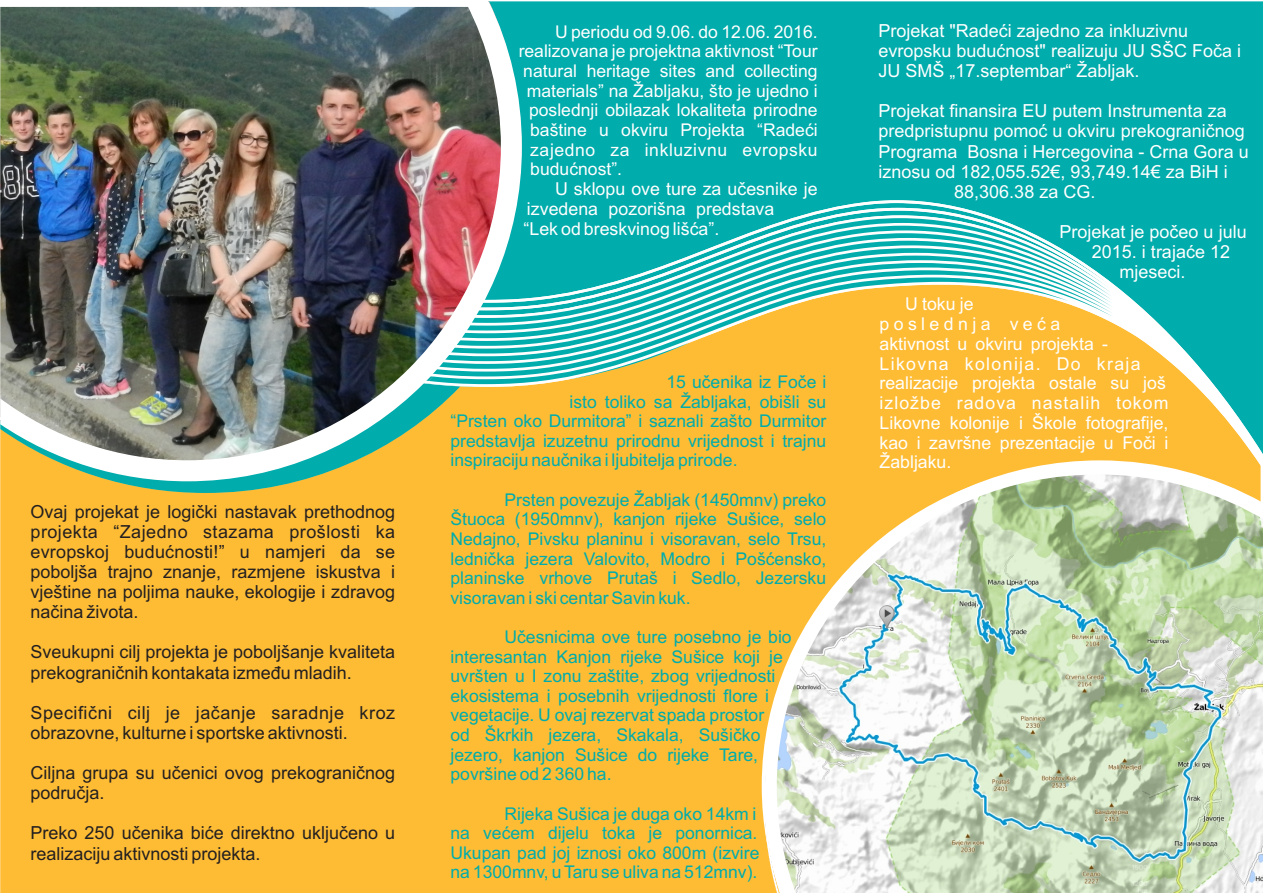
<style>
.page{position:relative;width:1263px;height:893px;background:#fff}
.page>*{position:absolute;margin:0;border:0;box-sizing:border-box;transform-origin:0 0}
.t1{font:18px/20.1px "Arial";color:#231f20}
.t2{font:18px/20.1px "Arial";color:#fff}
.t3{font:17.85px/20px "Arial";color:#fff}
.t4{font:17.7px/19.8px "Arial";color:#fff}
.t5{font:17.55px/19.6px "Arial";color:#00acac}
.t6{font:17.55px "Arial";color:#fff}
.t7{font:17.55px "Arial";letter-spacing:.035em;color:#fff}
</style>
<div class="page">
<div style="left:522px;top:1px;width:741px;height:199px;background:#00acac"></div>
<div style="left:0;top:469px;width:762px;height:424px;background:#febc34"></div>
<div style="left:522px;top:200px;width:741px;height:72px;background:#00acac"></div>
<svg style="left:522px;top:218px;width:589px;height:54px;fill:#00acac"></svg>
<svg style="left:522px;top:272px;width:741px;height:197px;background:#c9c063"></svg>
<svg style="left:765px;top:460px;width:498px;height:426px;fill:#febc34"></svg>
<img style="left:777px;top:474px;width:486px;height:419px">
<img style="left:0;top:1px;width:522px;height:480px">
<p class="t1" style="left:31px;top:503px;width:366px;text-align:justify">Ovaj projekat je logički nastavak prethodnog projekta “Zajedno stazama prošlosti ka evropskoj budućnosti!” u namjeri da se poboljša trajno znanje, razmjene iskustva i vještine na poljima nauke, ekologije i zdravog načina života.</p>
<p class="t1" style="left:31px;top:644px;width:366px">Sveukupni cilj projekta je poboljšanje kvaliteta prekograničnih kontakata između mladih.</p>
<p class="t1" style="left:31px;top:704px;width:366px">Specifični cilj je jačanje saradnje kroz obrazovne, kulturne i sportske aktivnosti.</p>
<p class="t1" style="left:31px;top:764px;width:366px">Ciljna grupa su učenici ovog prekograničnog područja.</p>
<p class="t1" style="left:31px;top:825px;width:366px">Preko 250 učenika biće direktno uključeno u realizaciju aktivnosti projekta.</p>
<p class="t6" style="left:555px;top:25px;width:264px">U periodu od 9.06. do 12.06. 2016.</p>
<p class="t6" style="left:519px;top:45px;width:300px">realizovana je projektna aktivnost “Tour</p>
<p class="t6" style="left:523px;top:64px;width:296px">natural heritage sites and collecting</p>
<p class="t6" style="left:527px;top:84px;width:292px">materials” na Žabljaku, što je ujedno i</p>
<p class="t6" style="left:529px;top:104px;width:290px">poslednji obilazak lokaliteta prirodne</p>
<p class="t6" style="left:530px;top:123px;width:289px">baštine u okviru Projekta “Radeći</p>
<p class="t7" style="left:530px;top:143px;width:289px">zajedno za inkluzivnu evropsku</p>
<p class="t6" style="left:530px;top:162px;width:93px">budućnost”.</p>
<p class="t3" style="left:523px;top:180px;width:296px;text-indent:31px">U sklopu ove ture za učesnike je izvedena pozorišna predstava<br>“Lek od breskvinog lišća”.</p>
<p class="t5" style="left:666px;top:373px;width:161px">15 učenika iz Foče i</p>
<p class="t5" style="left:569px;top:393px;width:258px">isto toliko sa Žabljaka, obišli su</p>
<p class="t5" style="left:450px;top:413px;width:377px">“Prsten oko Durmitora” i saznali zašto Durmitor</p>
<p class="t5" style="left:450px;top:432px;width:377px">predstavlja izuzetnu prirodnu vrijednost i trajnu</p>
<p class="t5" style="left:450px;top:452px;width:289px">inspiraciju naučnika i ljubitelja prirode.</p>
<p class="t5" style="left:450px;top:491px;width:377px;text-align:justify;text-indent:54px">Prsten povezuje Žabljak (1450mnv) preko Štuoca (1950mnv), kanjon rijeke Sušice, selo Nedajno, Pivsku planinu i visoravan, selo Trsu, lednička jezera Valovito, Modro i Pošćensko, planinske vrhove Prutaš i Sedlo, Jezersku visoravan i ski centar Savin kuk.</p>
<p class="t5" style="left:450px;top:629px;width:343px;text-indent:54px">Učesnicima ove ture posebno je bio interesantan Kanjon rijeke Sušice koji je uvršten u I zonu zaštite, zbog vrijednosti ekosistema i posebnih vrijednosti flore i vegetacije. U ovaj rezervat spada prostor<br>od Škrkih jezera, Skakala, Sušičko jezero, kanjon Sušice do rijeke Tare, površine od 2 360 ha.</p>
<p class="t5" style="left:450px;top:805px;width:310px;text-indent:54px">Rijeka Sušica je duga oko 14km i na većem dijelu toka je ponornica.<br>Ukupan pad joj iznosi oko 800m (izvire na 1300mnv, u Taru se uliva na 512mnv).</p>
<p class="t2" style="left:878px;top:22px;width:364px">Projekat "Radeći zajedno za inkluzivnu evropsku budućnost" realizuju JU SŠC Foča i<br>JU SMŠ „17.septembar“ Žabljak.</p>
<p class="t2" style="left:878px;top:103px;width:350px">Projekat finansira EU putem Instrumenta za</p>
<p class="t2" style="left:878px;top:123px;width:368px">predpristupnu pomoć u okviru prekograničnog</p>
<p class="t2" style="left:878px;top:143px;width:372px">Programa Bosna i Hercegovina - Crna Gora u</p>
<p class="t2" style="left:878px;top:163px;width:351px">iznosu od 182,055.52€, 93,749.14€ za BiH i</p>
<p class="t2" style="left:954px;top:183px;width:143px">88,306.38 za CG.</p>
<p class="t2" style="left:1059px;top:223px;width:189px">Projekat je počeo u julu</p>
<p class="t2" style="left:1092px;top:243px;width:140px">2015. i trajaće 12</p>
<p class="t2" style="left:1119px;top:263px;width:68px">mjeseci.</p>
<p class="t4" style="left:879px;top:296px;width:290px;text-indent:26px">U toku je<br>poslednja veća<br>aktivnost u okviru projekta -<br>Likovna kolonija. Do kraja realizacije projekta ostale su još izložbe radova nastalih tokom<br>Likovne kolonije i Škole fotografije, kao i završne prezentacije u Foči i<br>Žabljaku.</p>
</div>
